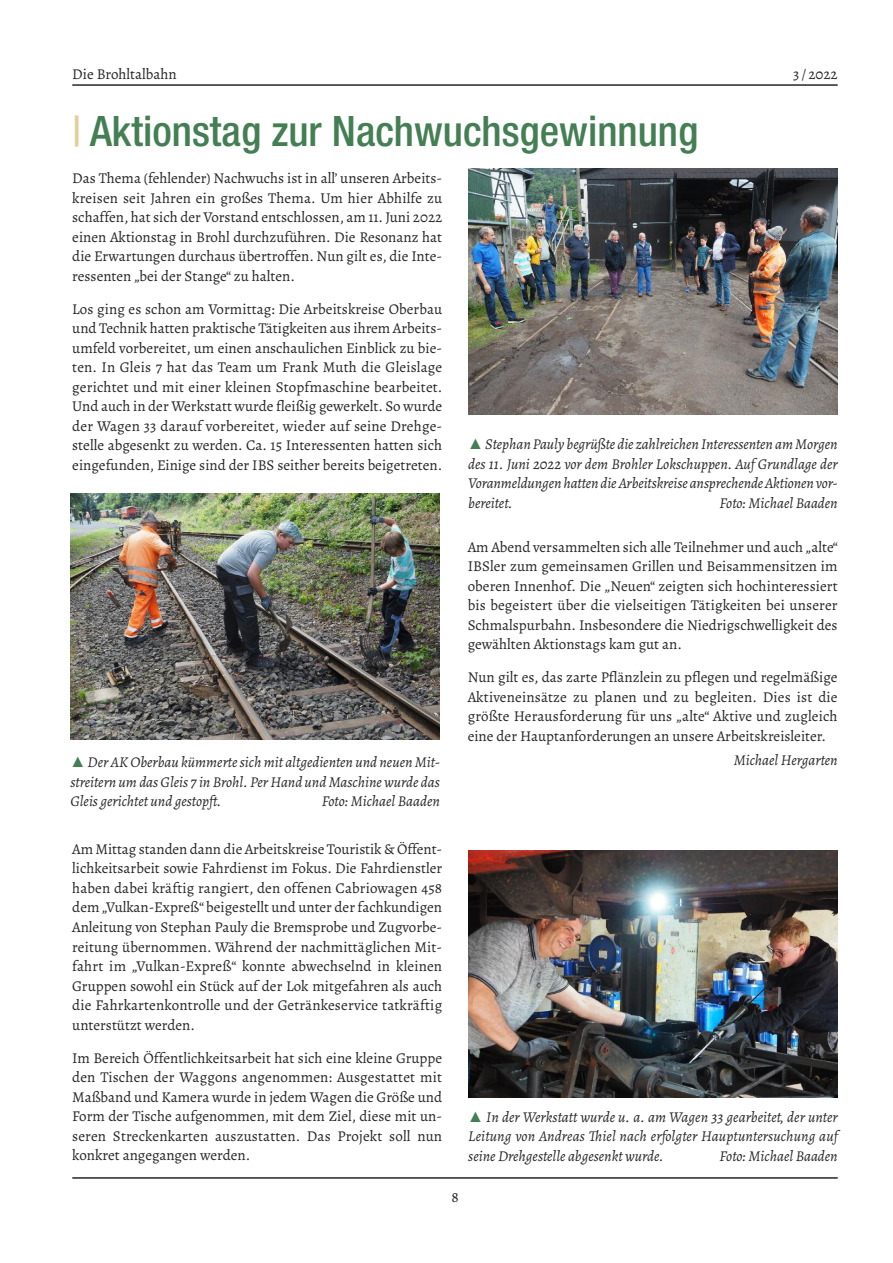
<style>
.page{position:relative;width:893px;height:1263px;background:#fff}
.page>*{position:absolute;margin:0;border:0;box-sizing:border-box;transform-origin:0 0}
.t1{font:500 condensed 42px "Helvetica Neue";color:#447f54}
.t2{font:15px/19.5px "Alegreya";color:#272526;text-align:justify}
.t3{font:italic 15px/19.5px "Alegreya";color:#272526;text-align:justify}
.s1{color:#e2cf9b}
.s2{font-family:"Arial";color:#447f54}
</style>
<div class="page">
<hr style="left:72px;top:84px;width:766px;height:2px;background:#272526">
<hr style="left:72px;top:1177px;width:766px;height:2px;background:#272526">
<img style="left:468px;top:168px;width:370px;height:246px">
<img style="left:70px;top:494px;width:370px;height:246px">
<img style="left:468px;top:851px;width:370px;height:246px">
<p class="t2" style="left:72px;top:64px;width:106px">Die Brohltalbahn</p>
<p class="t2" style="left:793px;top:64px;width:46px">3 / 2022</p>
<h1 class="t1" style="left:72px;top:106px;width:628px"><span class="s1">|</span> Aktionstag zur Nachwuchsgewinnung</h1>
<p class="t2" style="left:72px;top:169px;width:371px">Das Thema (fehlender) Nachwuchs ist in all’ unseren Arbeits&shy;kreisen seit Jahren ein großes Thema. Um hier Abhilfe zu schaffen, hat sich der Vorstand entschlossen, am 11.Juni 2022 einen Aktionstag in Brohl durchzuführen. Die Resonanz hat die Erwartungen durchaus übertroffen. Nun gilt es, die Inte&shy;ressenten „bei der Stange“ zu halten.</p>
<p class="t2" style="left:72px;top:299px;width:372px">Los ging es schon am Vormittag: Die Arbeitskreise Oberbau und Technik hatten praktische Tätigkeiten aus ihrem Arbeits&shy;umfeld vorbereitet, um einen anschaulichen Einblick zu bie&shy;ten. In Gleis 7 hat das Team um Frank Muth die Gleislage gerichtet und mit einer kleinen Stopfmaschine bearbeitet.<br>Und auch in der Werkstatt wurde fleißig gewerkelt. So wurde der Wagen 33 darauf vorbereitet, wieder auf seine Drehge&shy;stelle abgesenkt zu werden. Ca. 15 Interessenten hatten sich eingefunden, Einige sind der IBS seither bereits beigetreten.</p>
<p class="t3" style="left:468px;top:434px;width:371px"><span class="s2">▲</span>Stephan Pauly begrüßte diezahlreichen Interessenten am Morgen des 11. Juni 2022 vor dem Brohler Lokschuppen. Auf Grundlage der Voranmeldungen hatten dieArbeitskreise ansprechendeAktionen vor&shy;bereitet.</p>
<p class="t3" style="left:719px;top:492px;width:120px">Foto: Michael Baaden</p>
<p class="t3" style="left:70px;top:752px;width:371px"><span class="s2">▲</span> Der AK Oberbau kümmerte sich mit altgedienten und neuen Mit&shy;streitern um das Gleis 7 in Brohl. Per Hand und Maschine wurde das Gleis gerichtet und gestopft.</p>
<p class="t3" style="left:322px;top:791px;width:120px">Foto: Michael Baaden</p>
<p class="t2" style="left:468px;top:537px;width:372px">Am Abend versammelten sich alle Teilnehmer und auch „alte“ IBSler zum gemeinsamen Grillen und Beisammensitzen im oberen Innenhof. Die „Neuen“ zeigten sich hochinteressiert bis begeistert über die vielseitigen Tätigkeiten bei unserer Schmalspurbahn. Insbesondere die Niedrigschwelligkeit des gewählten Aktionstags kam gut an.</p>
<p class="t2" style="left:468px;top:667px;width:371px">Nun gilt es, das zarte Pflänzlein zu pflegen und regelmäßige Aktiveneinsätze zu planen und zu begleiten. Dies ist die größte Herausforderung für uns „alte“ Aktive und zugleich eine der Hauptanforderungen an unsere Arbeitskreisleiter.</p>
<p class="t3" style="left:734px;top:749px;width:105px">Michael Hergarten</p>
<p class="t2" style="left:72px;top:839px;width:371px">Am Mittag standen dann die Arbeitskreise Touristik &amp; Öffent&shy;lichkeitsarbeit sowie Fahrdienst im Fokus. Die Fahrdienstler haben dabei kräftig rangiert, den offenen Cabriowagen 458 dem „Vulkan-Expreß“ beigestellt und unter der fachkundigen Anleitung von Stephan Pauly die Bremsprobe und Zugvorbe&shy;reitung übernommen. Während der nachmittäglichen Mit&shy;fahrt im „Vulkan-Expreß“ konnte abwechselnd in kleinen Gruppen sowohl ein Stück auf der Lok mitgefahren als auch die Fahrkartenkontrolle und der Getränkeservice tatkräftig unterstützt werden.</p>
<p class="t2" style="left:72px;top:1048px;width:371px">Im Bereich Öffentlichkeitsarbeit hat sich eine kleine Gruppe den Tischen der Waggons angenommen: Ausgestattet mit Maßband und Kamera wurde in jedem Wagen die Größe und Form der Tische aufgenommen, mit dem Ziel, diese mit un&shy;seren Streckenkarten auszustatten. Das Projekt soll nun konkret angegangen werden.</p>
<p class="t3" style="left:468px;top:1106px;width:371px"><span class="s2">▲</span> In der Werkstatt wurde u. a. am Wagen 33 gearbeitet, der unter Leitung von Andreas Thiel nach erfolgter Hauptuntersuchung auf seine Drehgestelle abgesenkt wurde.</p>
<p class="t3" style="left:719px;top:1145px;width:120px">Foto: Michael Baaden</p>
<p class="t2" style="left:451px;top:1187px;width:9px">8</p>
</div>
